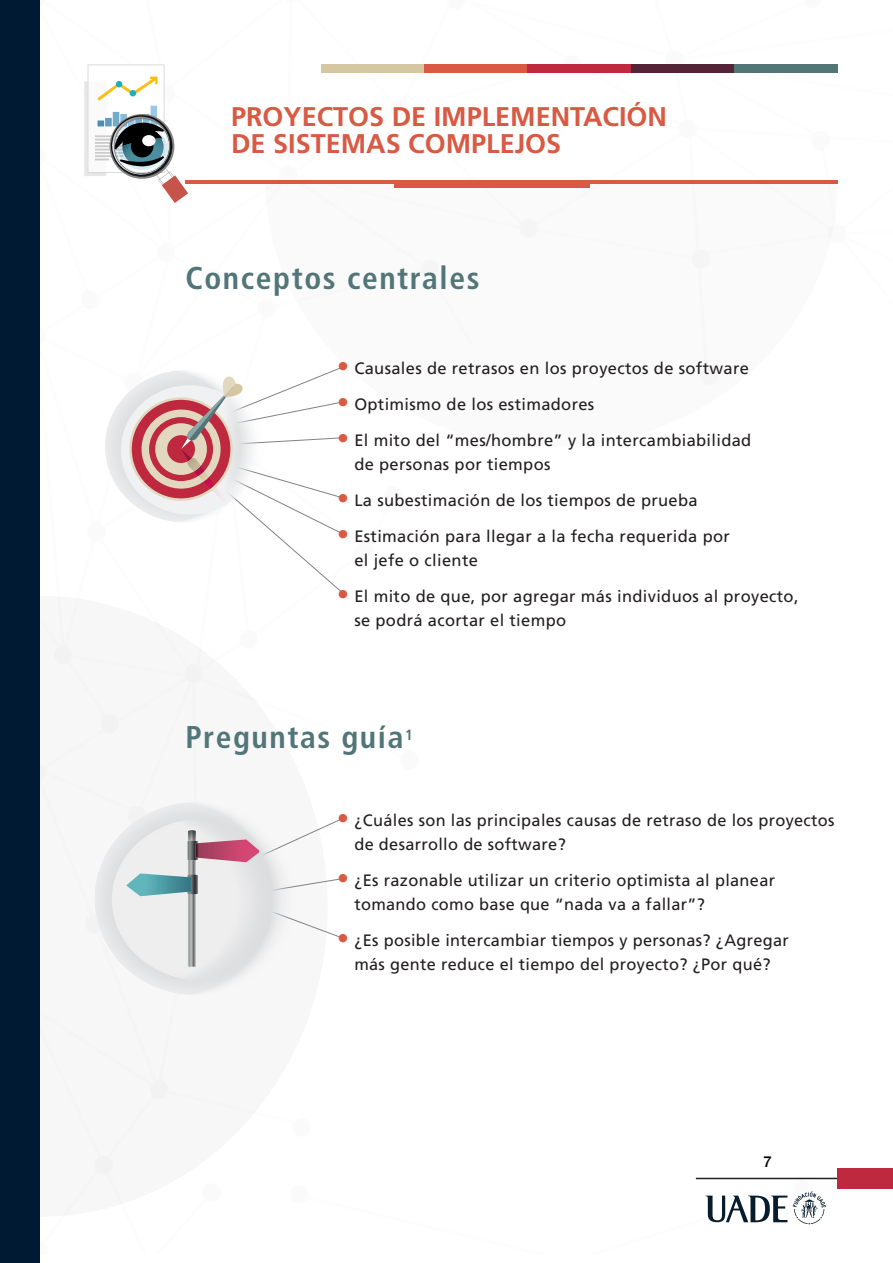
<style>
.page{position:relative;width:893px;height:1263px;background:#fff}
.page>*{position:absolute;margin:0;border:0;box-sizing:border-box;transform-origin:0 0}
.titulo_secundario__f{font:700 condensed 31.5px "Frutiger LT Std";letter-spacing:.05em;color:#527578}
.t1{font:700 27px/27px "Frutiger LT Std";color:#d95942}
.t2{font:16.5px/24px "Frutiger LT Std";letter-spacing:.02em;color:#231f20}
.t3{font:500 15px "Helvetica 65";color:#000}
.s1{font-weight:900;font-size:22.5px;color:#d95942}
</style>
<div class="page">
<svg style="left:39px;top:596px;width:215px;height:621px"></svg>
<div style="left:321px;top:64px;width:103px;height:8px;background:#d6c7a3"></div>
<div style="left:424px;top:64px;width:104px;height:8px;background:#d95942"></div>
<div style="left:528px;top:64px;width:103px;height:8px;background:#bf2940"></div>
<div style="left:631px;top:64px;width:103px;height:8px;background:#542436"></div>
<div style="left:734px;top:64px;width:104px;height:8px;background:#527578"></div>
<div style="left:0;top:0;width:39px;height:1263px;background:#001a33"></div>
<div style="left:395px;top:181px;width:195px;height:6px;background:#d95942"></div>
<hr style="left:185px;top:180px;width:653px;height:3px;background:#d95942">
<hr style="left:696px;top:1178px;width:173px;height:1px;background:#231f20">
<div style="left:838px;top:1168px;width:55px;height:21px;background:#bf2940"></div>
<svg style="left:705px;top:1195px;width:82px;height:27px"></svg>
<svg style="left:793px;top:1191px;width:33px;height:33px"></svg>
<svg style="left:84px;top:64px;width:104px;height:139px"></svg>
<svg style="left:105px;top:371px;width:73px;height:151px"></svg>
<div style="left:93px;top:800px;width:207px;height:196px;background:linear-gradient(to bottom,#edeeee,#ececed)"></div>
<div style="left:121px;top:385px;width:137px;height:129px;background:#f0f1f2;border-radius:50%"></div>
<svg style="left:112px;top:818px;width:181px;height:163px;fill:#ededee"></svg>
<svg style="left:129px;top:397px;width:104px;height:104px"></svg>
<div style="left:132px;top:400px;width:98px;height:98px;background:#bf2940;border-radius:50%"></div>
<div style="left:142px;top:410px;width:79px;height:79px;background:#e2d8bf;border-radius:50%"></div>
<div style="left:149px;top:417px;width:64px;height:64px;background:#bf2940;border-radius:50%"></div>
<div style="left:155px;top:423px;width:52px;height:52px;background:#e2d8bf;border-radius:50%"></div>
<div style="left:167px;top:435px;width:28px;height:28px;background:#bf2940;border-radius:50%"></div>
<svg style="left:178px;top:366px;width:166px;height:228px"></svg>
<svg style="left:126px;top:817px;width:218px;height:150px"></svg>
<h2 class="t1" style="left:231px;top:104px;width:437px">PROYECTOS DE IMPLEMENTACIÓN<br>DE SISTEMAS COMPLEJOS</h2>
<p class="titulo_secundario__f" style="left:185px;top:259px;width:296px">Conceptos centrales</p>
<p class="t2" style="left:337px;top:356px;width:413px"><span class="s1">•</span> Causales de retrasos en los proyectos de software</p>
<p class="t2" style="left:337px;top:392px;width:258px"><span class="s1">•</span> Optimismo de los estimadores</p>
<p class="t2" style="left:354px;top:428px;width:398px;text-indent:-17px"><span class="s1">•</span> El mito del “mes/hombre” y la intercambiabilidad de personas por tiempos</p>
<p class="t2" style="left:337px;top:488px;width:362px"><span class="s1">•</span> La subestimación de los tiempos de prueba</p>
<p class="t2" style="left:354px;top:524px;width:377px;text-indent:-17px"><span class="s1">•</span> Estimación para llegar a la fecha requerida por el jefe o cliente</p>
<p class="t2" style="left:354px;top:584px;width:446px;text-indent:-17px"><span class="s1">•</span> El mito de que, por agregar más individuos al proyecto, se podrá acortar el tiempo</p>
<p class="titulo_secundario__f" style="left:185px;top:719px;width:229px">Preguntas guía<sup>1</sup></p>
<p class="t2" style="left:354px;top:808px;width:482px;text-indent:-17px"><span class="s1">•</span> ¿Cuáles son las principales causas de retraso de los proyectos de desarrollo de software?</p>
<p class="t2" style="left:354px;top:868px;width:422px;text-indent:-17px"><span class="s1">•</span> ¿Es razonable utilizar un criterio optimista al planear tomando como base que “nada va a fallar”?</p>
<p class="t2" style="left:337px;top:928px;width:453px;text-align:center"><span class="s1">•</span> ¿Es posible intercambiar tiempos y personas? ¿Agregar más gente reduce el tiempo del proyecto? ¿Por qué?</p>
<p class="t3" style="left:763px;top:1153px;width:10px">7</p>
</div>
